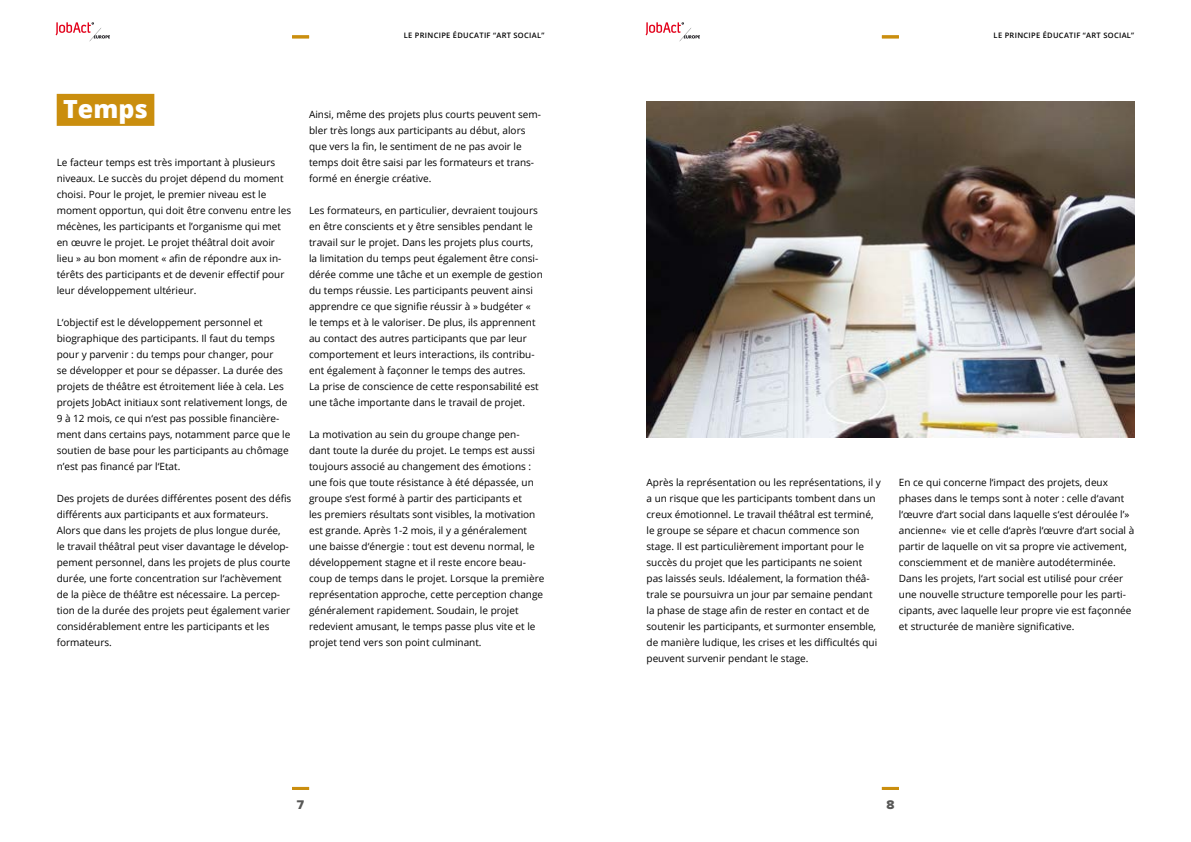
<style>
.page{position:relative;width:1191px;height:842px;background:#fff}
.page>*{position:absolute;margin:0;border:0;box-sizing:border-box;transform-origin:0 0}
.t1{font:800 25px "Open Sans";color:#fff}
.t2{font:13px "Proxima Nova Extrabld";color:#575756}
.t3{font:10px/16px "Open Sans";color:#000}
.t4{font:600 7.5px "Open Sans";letter-spacing:.04em;color:#000}
</style>
<div class="page">
<div style="left:57px;top:94px;width:97px;height:32px;background:#ca8e0e"></div>
<img style="left:646px;top:102px;width:488px;height:336px">
<hr style="left:292px;top:787px;width:17px;height:3px;background:#ca8e0e">
<hr style="left:882px;top:787px;width:17px;height:3px;background:#ca8e0e">
<hr style="left:292px;top:35px;width:17px;height:3px;background:#ca8e0e">
<hr style="left:882px;top:35px;width:17px;height:3px;background:#ca8e0e">
<img style="left:55px;top:22px;width:55px;height:20px">
<img style="left:645px;top:22px;width:55px;height:20px">
<p class="t4" style="left:404px;top:31px;width:142px">LE PRINCIPE ÉDUCATIF “ART SOCIAL”</p>
<p class="t4" style="left:993px;top:31px;width:142px">LE PRINCIPE ÉDUCATIF “ART SOCIAL”</p>
<h1 class="t1" style="left:63px;top:90px;width:86px">Temps</h1>
<p class="t3" style="left:57px;top:154px;width:236px">Le facteur temps est très important à plusieurs niveaux. Le succès du projet dépend du moment choisi. Pour le projet, le premier niveau est le moment opportun, qui doit être convenu entre les mécènes, les participants et l’organisme qui met en œuvre le projet. Le projet théâtral doit avoir lieu » au bon moment « afin de répondre aux in&shy;térêts des participants et de devenir effectif pour leur développement ultérieur.</p>
<p class="t3" style="left:57px;top:314px;width:235px">L‘objectif est le développement personnel et biographique des participants. Il faut du temps pour y parvenir : du temps pour changer, pour<br>se développer et pour se dépasser. La durée des projets de théâtre est étroitement liée à cela. Les projets JobAct initiaux sont relativement longs, de 9 à 12 mois, ce qui n‘est pas possible financière&shy;ment dans certains pays, notamment parce que le soutien de base pour les participants au chômage n’est pas financé par l‘Etat.</p>
<p class="t3" style="left:57px;top:490px;width:236px">Des projets de durées différentes posent des défis différents aux participants et aux formateurs.<br>Alors que dans les projets de plus longue durée,<br>le travail théâtral peut viser davantage le dévelop&shy;pement personnel, dans les projets de plus courte durée, une forte concentration sur l‘achèvement de la pièce de théâtre est nécessaire. La percep&shy;tion de la durée des projets peut également varier considérablement entre les participants et les formateurs.</p>
<p class="t3" style="left:309px;top:106px;width:233px">Ainsi, même des projets plus courts peuvent sem&shy;bler très longs aux participants au début, alors que vers la fin, le sentiment de ne pas avoir le temps doit être saisi par les formateurs et trans&shy;formé en énergie créative.</p>
<p class="t3" style="left:309px;top:202px;width:235px">Les formateurs, en particulier, devraient toujours en être conscients et y être sensibles pendant le travail sur le projet. Dans les projets plus courts, la limitation du temps peut également être consi&shy;dérée comme une tâche et un exemple de gestion du temps réussie. Les participants peuvent ainsi apprendre ce que signifie réussir à » budgéter «<br>le temps et à le valoriser. De plus, ils apprennent au contact des autres participants que par leur comportement et leurs interactions, ils contribu&shy;ent également à façonner le temps des autres.<br>La prise de conscience de cette responsabilité est une tâche importante dans le travail de projet.</p>
<p class="t3" style="left:309px;top:426px;width:237px">La motivation au sein du groupe change pen-<br>dant toute la durée du projet. Le temps est aussi toujours associé au changement des émotions : une fois que toute résistance à été dépassée, un groupe s‘est formé à partir des participants et<br>les premiers résultats sont visibles, la motivation est grande. Après 1-2 mois, il y a généralement une baisse d‘énergie : tout est devenu normal, le développement stagne et il reste encore beau&shy;coup de temps dans le projet. Lorsque la première représentation approche, cette perception change généralement rapidement. Soudain, le projet redevient amusant, le temps passe plus vite et le projet tend vers son point culminant.</p>
<p class="t3" style="left:646px;top:474px;width:236px">Après la représentation ou les représentations, il y a un risque que les participants tombent dans un creux émotionnel. Le travail théâtral est terminé, le groupe se sépare et chacun commence son stage. Il est particulièrement important pour le succès du projet que les participants ne soient pas laissés seuls. Idéalement, la formation théâ&shy;trale se poursuivra un jour par semaine pendant la phase de stage afin de rester en contact et de soutenir les participants, et surmonter ensemble, de manière ludique, les crises et les difficultés qui peuvent survenir pendant le stage.</p>
<p class="t3" style="left:899px;top:474px;width:237px">En ce qui concerne l‘impact des projets, deux phases dans le temps sont à noter : celle d‘avant l‘œuvre d‘art social dans laquelle s‘est déroulée l’» ancienne« vie et celle d‘après l‘œuvre d‘art social à partir de laquelle on vit sa propre vie activement, consciemment et de manière autodéterminée.<br>Dans les projets, l‘art social est utilisé pour créer une nouvelle structure temporelle pour les parti&shy;cipants, avec laquelle leur propre vie est façonnée et structurée de manière significative.</p>
<h2 class="t2" style="left:297px;top:798px;width:9px">7</h2>
<h2 class="t2" style="left:886px;top:798px;width:10px">8</h2>
</div>
